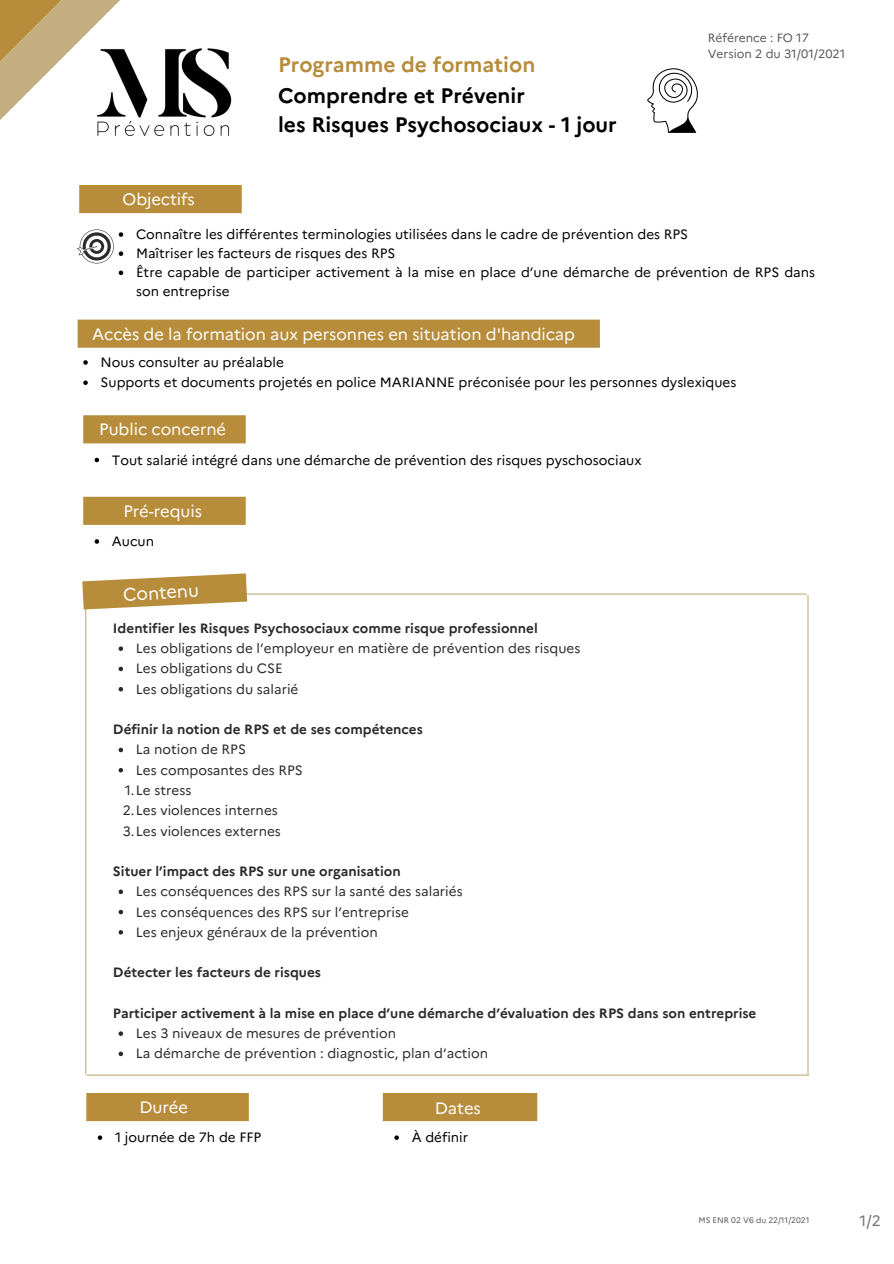
<style>
.page{position:relative;width:894px;height:1264px;background:#fff}
.page>*{position:absolute;margin:0;border:0;box-sizing:border-box;transform-origin:0 0}
.t1{font:700 21px/28.8px "Marianne";color:#000}
.t2{font:700 21px "Marianne";color:#b78d3b}
.t3{font:18px "Marianne";color:#fff}
.t4{font:16.5px "Marianne";letter-spacing:-.005em;color:#fff}
.t5{font:15px "Marianne";color:#747272}
.t6{font:13.5px/19.2px "Marianne";color:#000}
.t7{font:13.5px "Marianne";color:#2a2a2b}
.t8{font:700 13.5px "Marianne";color:#2a2a2b}
.t9{font:12px/16px "Marianne";color:#5b5b5b}
.t10{font:8.1px "Marianne";color:#5b5b5b}
</style>
<div class="page">
<div style="left:79px;top:185px;width:163px;height:28px;background:#b78d3b"></div>
<div style="left:78px;top:319px;width:521px;height:29px;background:#b78d3b"></div>
<div style="left:83px;top:415px;width:163px;height:28px;background:#b78d3b"></div>
<div style="left:83px;top:497px;width:163px;height:28px;background:#b78d3b"></div>
<svg style="left:0;top:0;width:120px;height:120px"></svg>
<img style="left:73px;top:31px;width:159px;height:105px">
<hr style="left:234px;top:593px;width:572px;height:1px;background:#c4ad7f">
<hr style="left:85px;top:582px;width:1px;height:491px;background:#c4ad7f">
<svg style="left:82px;top:573px;width:194px;height:52px"></svg>
<hr style="left:807px;top:595px;width:1px;height:478px;background:#c4ad7f">
<svg style="left:647px;top:68px;width:51px;height:65px"></svg>
<svg style="left:83px;top:360px;width:5px;height:5px"></svg>
<svg style="left:83px;top:380px;width:5px;height:5px"></svg>
<svg style="left:95px;top:458px;width:4px;height:4px"></svg>
<svg style="left:95px;top:539px;width:4px;height:4px"></svg>
<svg style="left:77px;top:229px;width:46px;height:34px"></svg>
<svg style="left:119px;top:270px;width:4px;height:5px"></svg>
<svg style="left:118px;top:646px;width:5px;height:5px"></svg>
<svg style="left:118px;top:666px;width:5px;height:5px"></svg>
<svg style="left:118px;top:687px;width:5px;height:4px"></svg>
<svg style="left:118px;top:747px;width:5px;height:5px"></svg>
<svg style="left:118px;top:768px;width:5px;height:4px"></svg>
<svg style="left:118px;top:889px;width:5px;height:5px"></svg>
<svg style="left:118px;top:909px;width:5px;height:5px"></svg>
<svg style="left:118px;top:930px;width:5px;height:4px"></svg>
<svg style="left:118px;top:1031px;width:5px;height:4px"></svg>
<svg style="left:118px;top:1051px;width:5px;height:5px"></svg>
<hr style="left:87px;top:1074px;width:721px;height:1px;background:#c4ad7f">
<div style="left:86px;top:1092px;width:163px;height:29px;background:#b78d3b"></div>
<div style="left:383px;top:1092px;width:154px;height:29px;background:#b78d3b"></div>
<svg style="left:98px;top:1135px;width:4px;height:4px"></svg>
<svg style="left:394px;top:1135px;width:5px;height:4px"></svg>
<p class="t4" style="left:123px;top:186px;width:74px">Objectifs</p>
<p class="t2" style="left:278px;top:49px;width:259px">Programme de formation</p>
<p class="t1" style="left:278px;top:79px;width:340px">Comprendre et Prévenir<br>les Risques Psychosociaux - 1 jour</p>
<p class="t9" style="left:707px;top:28px;width:139px">Référence : FO 17<br>Version 2 du 31/01/2021</p>
<p class="t6" style="left:136px;top:223px;width:553px">Connaître les différentes terminologies utilisées dans le cadre de prévention des RPS</p>
<p class="t6" style="left:136px;top:243px;width:261px">Maîtriser les facteurs de risques des RPS</p>
<p class="t6" style="left:136px;top:262px;width:680px">Être capable de participer activement à la mise en place d’une démarche de prévention de RPS dans son entreprise</p>
<p class="t4" style="left:92px;top:322px;width:484px">Accès de la formation aux personnes en situation d'handicap</p>
<h1 class="t6" style="left:101px;top:351px;width:185px">Nous consulter au préalable</h1>
<h1 class="t6" style="left:101px;top:372px;width:637px">Supports et documents projetés en police MARIANNE préconisée pour les personnes dyslexiques</h1>
<h6 class="t4" style="left:99px;top:417px;width:128px">Public concerné</h6>
<p class="t6" style="left:112px;top:449px;width:531px">Tout salarié intégré dans une démarche de prévention des risques pyschosociaux</p>
<p class="t4" style="left:123px;top:498px;width:80px">Pré-requis</p>
<p class="t6" style="left:112px;top:530px;width:44px">Aucun</p>
<p class="t3" style="left:122px;top:580px;width:77px;rotate:-3deg">Contenu</p>
<p class="t8" style="left:113px;top:617px;width:426px">Identifier les Risques Psychosociaux comme risque professionnel</p>
<h4 class="t7" style="left:136px;top:638px;width:446px">Les obligations de l’employeur en matière de prévention des risques</h4>
<p class="t7" style="left:136px;top:658px;width:148px">Les obligations du CSE</p>
<p class="t7" style="left:136px;top:678px;width:164px">Les obligations du salarié</p>
<p class="t8" style="left:113px;top:719px;width:311px">Définir la notion de RPS et de ses compétences</p>
<h4 class="t7" style="left:136px;top:739px;width:111px">La notion de RPS</h4>
<p class="t7" style="left:136px;top:759px;width:168px">Les composantes des RPS</p>
<p class="t7" style="left:125px;top:779px;width:68px">1.Le stress</p>
<p class="t7" style="left:123px;top:800px;width:156px">2.Les violences internes</p>
<p class="t7" style="left:123px;top:820px;width:159px">3.Les violences externes</p>
<p class="t8" style="left:113px;top:860px;width:289px">Situer l’impact des RPS sur une organisation</p>
<h4 class="t7" style="left:136px;top:881px;width:328px">Les conséquences des RPS sur la santé des salariés</h4>
<p class="t7" style="left:136px;top:901px;width:274px">Les conséquences des RPS sur l’entreprise</p>
<p class="t7" style="left:136px;top:921px;width:243px">Les enjeux généraux de la prévention</p>
<p class="t8" style="left:113px;top:962px;width:209px">Détecter les facteurs de risques</p>
<h4 class="t8" style="left:113px;top:1002px;width:644px">Participer activement à la mise en place d’une démarche d’évaluation des RPS dans son entreprise</h4>
<h4 class="t7" style="left:136px;top:1022px;width:261px">Les 3 niveaux de mesures de prévention</h4>
<p class="t7" style="left:136px;top:1043px;width:354px">La démarche de prévention : diagnostic, plan d’action</p>
<p class="t4" style="left:139px;top:1094px;width:50px">Durée</p>
<p class="t6" style="left:115px;top:1126px;width:148px">1 journée de 7h de FFP</p>
<p class="t4" style="left:435px;top:1095px;width:47px">Dates</p>
<p class="t6" style="left:411px;top:1126px;width:58px">À définir</p>
<p class="t10" style="left:698px;top:1213px;width:112px">MS ENR 02 V6 du 22/11/2021</p>
<p class="t5" style="left:859px;top:1208px;width:23px">1/2</p>
</div>
